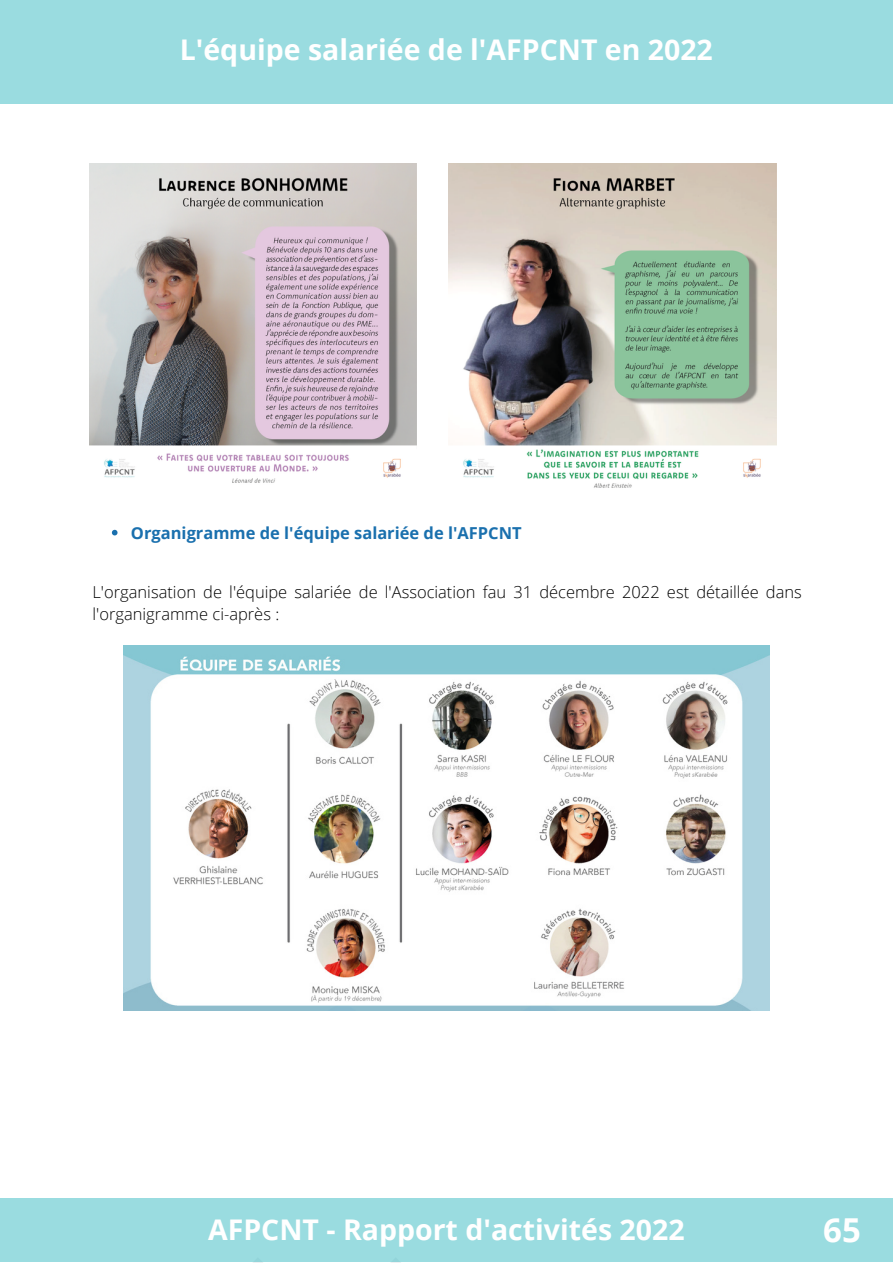
<style>
.page{position:relative;width:893px;height:1264px;background:#fff}
.page>*{position:absolute;margin:0;border:0;box-sizing:border-box;transform-origin:0 0}
.t1{font:700 33px "Open Sans";color:#fff}
.t2{font:700 28.5px "Open Sans";color:#fff}
.t3{font:300 16.5px/22.5px "Open Sans";color:#000}
.t4{font:700 16.5px "Open Sans";color:#1a70ae}
</style>
<div class="page">
<div style="left:235px;top:1257px;width:183px;height:5px;background:#9adce0"></div>
<div style="left:0;top:1198px;width:892px;height:63px;background:#9adce0"></div>
<img style="left:449px;top:164px;width:327px;height:324px">
<div style="left:0;top:0;width:892px;height:103px;background:#9adce0"></div>
<img style="left:89px;top:164px;width:327px;height:319px">
<img style="left:124px;top:645px;width:645px;height:365px">
<svg style="left:112px;top:530px;width:5px;height:5px"></svg>
<p class="t2" style="left:180px;top:29px;width:534px">L'équipe salariée de l'AFPCNT en 2022</p>
<p class="t4" style="left:131px;top:521px;width:392px">Organigramme de l'équipe salariée de l'AFPCNT</p>
<p class="t3" style="left:92px;top:580px;width:710px">L'organisation de l'équipe salariée de l'Association fau 31 décembre 2022 est détaillée dans l'organigramme ci-après :</p>
<p class="t2" style="left:208px;top:1209px;width:478px">AFPCNT - Rapport d'activités 2022</p>
<p class="t1" style="left:823px;top:1206px;width:39px">65</p>
</div>
